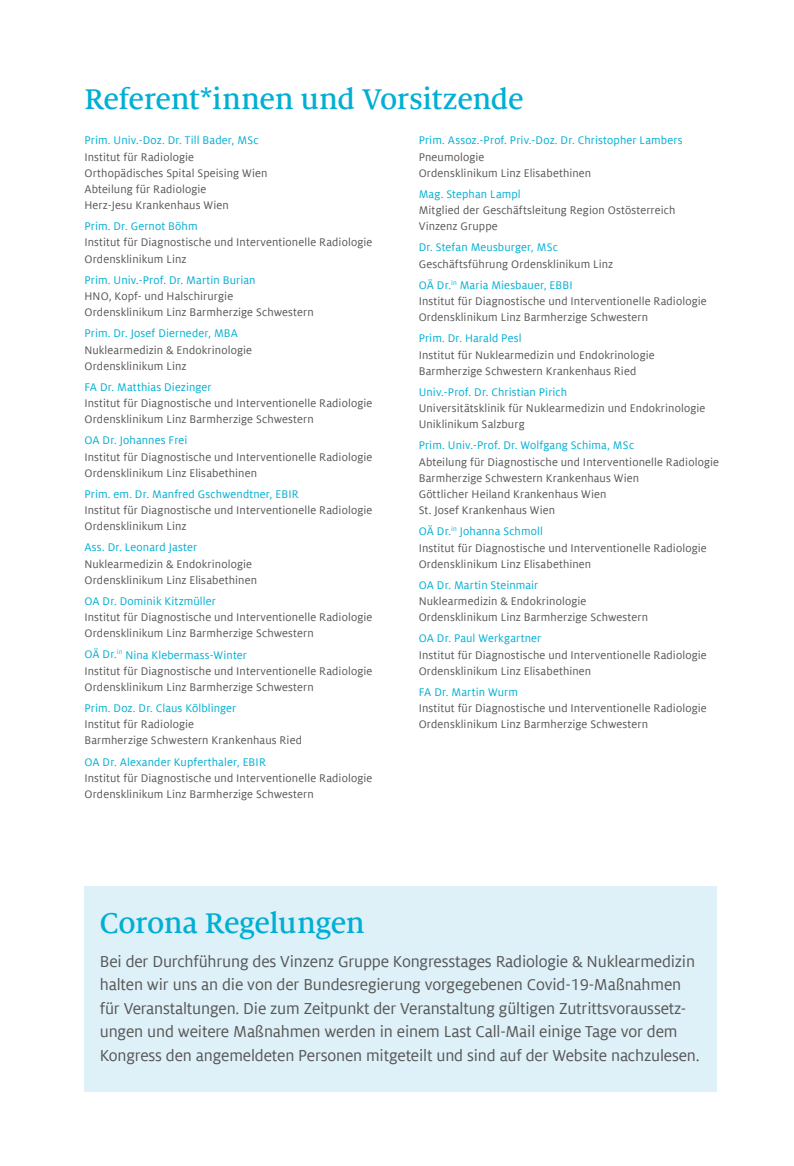
<style>
.page{position:relative;width:794px;height:1166px;background:#fff}
.page>*{position:absolute;margin:0;border:0;box-sizing:border-box;transform-origin:0 0}
.t1{font:500 31.5px "Milo Serif Offc Pro";letter-spacing:-.015em;color:#00afd3}
.t2{font:17.5px/23.6px "Milo Offc Pro";letter-spacing:-.01em;color:#575756}
.t3{font:12.25px/16.1px "Milo Offc Pro";letter-spacing:.01em;color:#575756}
.t4{font:12.25px "Milo Offc Pro";letter-spacing:.01em;color:#00afd3}
.s1{color:#00afd3}
</style>
<div class="page">
<div style="left:84px;top:885px;width:633px;height:206px;background:#def0f8"></div>
<h1 class="t1" style="left:84px;top:81px;width:440px">Referent*innen und Vorsitzende</h1>
<p class="t4" style="left:84px;top:134px;width:176px">Prim. Univ.-Doz. Dr. Till Bader, MSc</p>
<p class="t3" style="left:84px;top:149px;width:185px">Institut für Radiologie<br>Orthopädisches Spital Speising Wien<br>Abteilung für Radiologie<br>Herz-Jesu Krankenhaus Wien</p>
<p class="t4" style="left:84px;top:220px;width:115px">Prim. Dr. Gernot Böhm</p>
<p class="t3" style="left:84px;top:235px;width:289px">Institut für Diagnostische und Interventionelle Radiologie<br>Ordensklinikum Linz</p>
<p class="t4" style="left:84px;top:273px;width:173px">Prim. Univ.-Prof. Dr. Martin Burian</p>
<p class="t3" style="left:84px;top:288px;width:231px">HNO, Kopf- und Halschirurgie<br>Ordensklinikum Linz Barmherzige Schwestern</p>
<p class="t4" style="left:84px;top:327px;width:155px">Prim. Dr. Josef Dierneder, MBA</p>
<p class="t3" style="left:84px;top:342px;width:169px">Nuklearmedizin &amp; Endokrinologie<br>Ordensklinikum Linz</p>
<p class="t4" style="left:84px;top:380px;width:129px">FA Dr. Matthias Diezinger</p>
<p class="t3" style="left:84px;top:395px;width:289px">Institut für Diagnostische und Interventionelle Radiologie<br>Ordensklinikum Linz Barmherzige Schwestern</p>
<p class="t4" style="left:84px;top:434px;width:105px">OA Dr. Johannes Frei</p>
<p class="t3" style="left:84px;top:449px;width:289px">Institut für Diagnostische und Interventionelle Radiologie<br>Ordensklinikum Linz Elisabethinen</p>
<p class="t4" style="left:84px;top:487px;width:216px">Prim. em. Dr. Manfred Gschwendtner, EBIR</p>
<p class="t3" style="left:84px;top:502px;width:289px">Institut für Diagnostische und Interventionelle Radiologie<br>Ordensklinikum Linz</p>
<p class="t4" style="left:84px;top:541px;width:114px">Ass. Dr. Leonard Jaster</p>
<p class="t3" style="left:84px;top:556px;width:174px">Nuklearmedizin &amp; Endokrinologie<br>Ordensklinikum Linz Elisabethinen</p>
<p class="t4" style="left:84px;top:594px;width:133px">OA Dr. Dominik Kitzmüller</p>
<p class="t3" style="left:84px;top:609px;width:289px">Institut für Diagnostische und Interventionelle Radiologie<br>Ordensklinikum Linz Barmherzige Schwestern</p>
<p class="t3" style="left:84px;top:647px;width:289px"><span class="s1">OÄ Dr.</span><sup>in</sup> <span class="s1">Nina Klebermass-Winter<br></span>Institut für Diagnostische und Interventionelle Radiologie<br>Ordensklinikum Linz Barmherzige Schwestern</p>
<p class="t4" style="left:84px;top:701px;width:153px">Prim. Doz. Dr. Claus Kölblinger</p>
<p class="t3" style="left:84px;top:716px;width:219px">Institut für Radiologie<br>Barmherzige Schwestern Krankenhaus Ried</p>
<p class="t4" style="left:84px;top:755px;width:183px">OA Dr. Alexander Kupferthaler, EBIR</p>
<p class="t3" style="left:84px;top:770px;width:289px">Institut für Diagnostische und Interventionelle Radiologie<br>Ordensklinikum Linz Barmherzige Schwestern</p>
<p class="t4" style="left:419px;top:134px;width:265px">Prim. Assoz.-Prof. Priv.-Doz. Dr. Christopher Lambers</p>
<p class="t3" style="left:419px;top:149px;width:174px">Pneumologie<br>Ordensklinikum Linz Elisabethinen</p>
<p class="t4" style="left:419px;top:187px;width:104px">Mag. Stephan Lampl</p>
<p class="t3" style="left:419px;top:202px;width:258px">Mitglied der Geschäftsleitung Region Ostösterreich<br>Vinzenz Gruppe</p>
<p class="t4" style="left:419px;top:241px;width:141px">Dr. Stefan Meusburger, MSc</p>
<p class="t3" style="left:419px;top:253px;width:196px;line-height:21.2px">Geschäftsführung Ordensklinikum Linz<br><span class="s1">OÄ Dr.</span><sup>in</sup> <span class="s1">Maria Miesbauer, EBBI</span></p>
<p class="t3" style="left:419px;top:293px;width:289px">Institut für Diagnostische und Interventionelle Radiologie<br>Ordensklinikum Linz Barmherzige Schwestern</p>
<p class="t4" style="left:419px;top:332px;width:104px">Prim. Dr. Harald Pesl</p>
<p class="t3" style="left:419px;top:347px;width:237px">Institut für Nuklearmedizin und Endokrinologie<br>Barmherzige Schwestern Krankenhaus Ried</p>
<p class="t4" style="left:419px;top:385px;width:150px">Univ.-Prof. Dr. Christian Pirich</p>
<p class="t3" style="left:419px;top:400px;width:288px">Universitätsklinik für Nuklearmedizin und Endokrinologie<br>Uniklinikum Salzburg</p>
<p class="t4" style="left:419px;top:439px;width:217px">Prim. Univ.-Prof. Dr. Wolfgang Schima, MSc</p>
<p class="t3" style="left:419px;top:454px;width:302px">Abteilung für Diagnostische und Interventionelle Radiologie Barmherzige Schwestern Krankenhaus Wien<br>Göttlicher Heiland Krankenhaus Wien<br>St. Josef Krankenhaus Wien</p>
<p class="t3" style="left:419px;top:523px;width:289px"><span class="s1">OÄ Dr.</span><sup>in</sup> <span class="s1">Johanna Schmoll<br></span>Institut für Diagnostische und Interventionelle Radiologie<br>Ordensklinikum Linz Elisabethinen</p>
<p class="t4" style="left:419px;top:578px;width:121px">OA Dr. Martin Steinmair</p>
<p class="t3" style="left:419px;top:593px;width:231px">Nuklearmedizin &amp; Endokrinologie<br>Ordensklinikum Linz Barmherzige Schwestern</p>
<p class="t4" style="left:419px;top:632px;width:124px">OA Dr. Paul Werkgartner</p>
<p class="t3" style="left:419px;top:647px;width:289px">Institut für Diagnostische und Interventionelle Radiologie<br>Ordensklinikum Linz Elisabethinen</p>
<p class="t4" style="left:419px;top:685px;width:101px">FA Dr. Martin Wurm</p>
<p class="t3" style="left:419px;top:700px;width:289px">Institut für Diagnostische und Interventionelle Radiologie<br>Ordensklinikum Linz Barmherzige Schwestern</p>
<h1 class="t1" style="left:100px;top:905px;width:266px">Corona Regelungen</h1>
<p class="t2" style="left:100px;top:949px;width:601px">Bei der Durchführung des Vinzenz Gruppe Kongresstages Radiologie &amp; Nuklearmedizin halten wir uns an die von der Bundesregierung vorgegebenen Covid-19-Maßnahmen für Veranstaltungen. Die zum Zeitpunkt der Veranstaltung gültigen Zutrittsvoraussetz&shy;ungen und weitere Maßnahmen werden in einem Last Call-Mail einige Tage vor dem Kongress den angemeldeten Personen mitgeteilt und sind auf der Website nachzulesen.</p>
</div>
